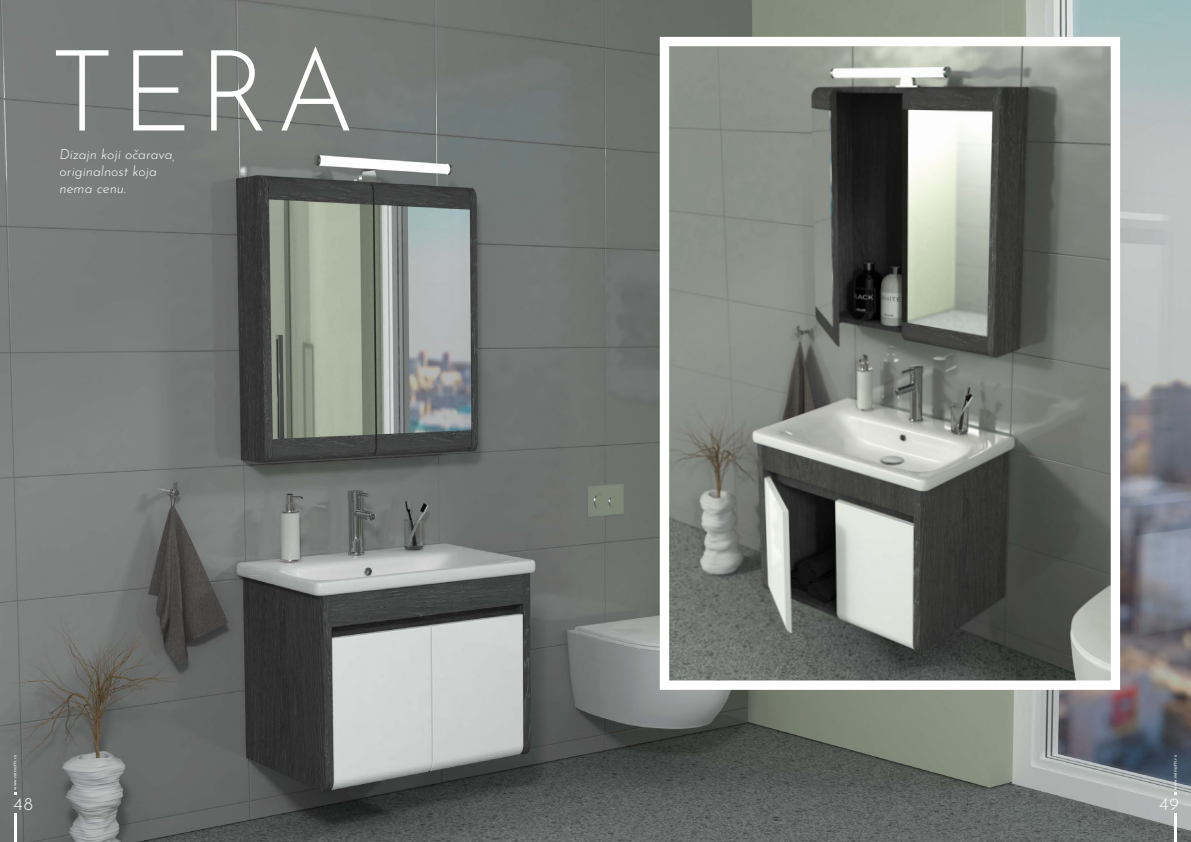
<style>
.page{position:relative;width:1191px;height:842px;background:#fff}
.page>*{position:absolute;margin:0;border:0;box-sizing:border-box;transform-origin:0 0}
.t1{font:300 113px "Josefin Sans";color:#fff}
.t2{font:300 18px "Josefin Sans";color:#fff}
.Opisi_Levo_BELI{font:italic 300 14px/16.8px "Josefin Sans";color:#fff}
.t3{font:5px "Josefin Sans";letter-spacing:.05em;color:#fff}
</style>
<div class="page">
<img style="left:0;top:0;width:1191px;height:842px">
<hr style="left:14px;top:814px;width:3px;height:28px;background:#fff">
<hr style="left:1174px;top:814px;width:3px;height:28px;background:#fff">
<img style="left:670px;top:47px;width:440px;height:633px">
<div style="left:660px;top:37px;width:460px;height:653px;border:9px solid #fff"></div>
<p class="t1" style="left:50px;top:7px;width:307px">TERA</p>
<p class="Opisi_Levo_BELI" style="left:60px;top:145px;width:117px">Dizajn koji očarava, originalnost koja nema cenu.</p>
<p class="t3" style="left:11px;top:790px;width:36px;rotate:-90deg">www.minotti.rs</p>
<p class="t2" style="left:13px;top:791px;width:21px">48</p>
<p class="t3" style="left:1171px;top:790px;width:36px;rotate:-90deg">www.minotti.rs</p>
<p class="t2" style="left:1159px;top:791px;width:21px">49</p>
</div>
